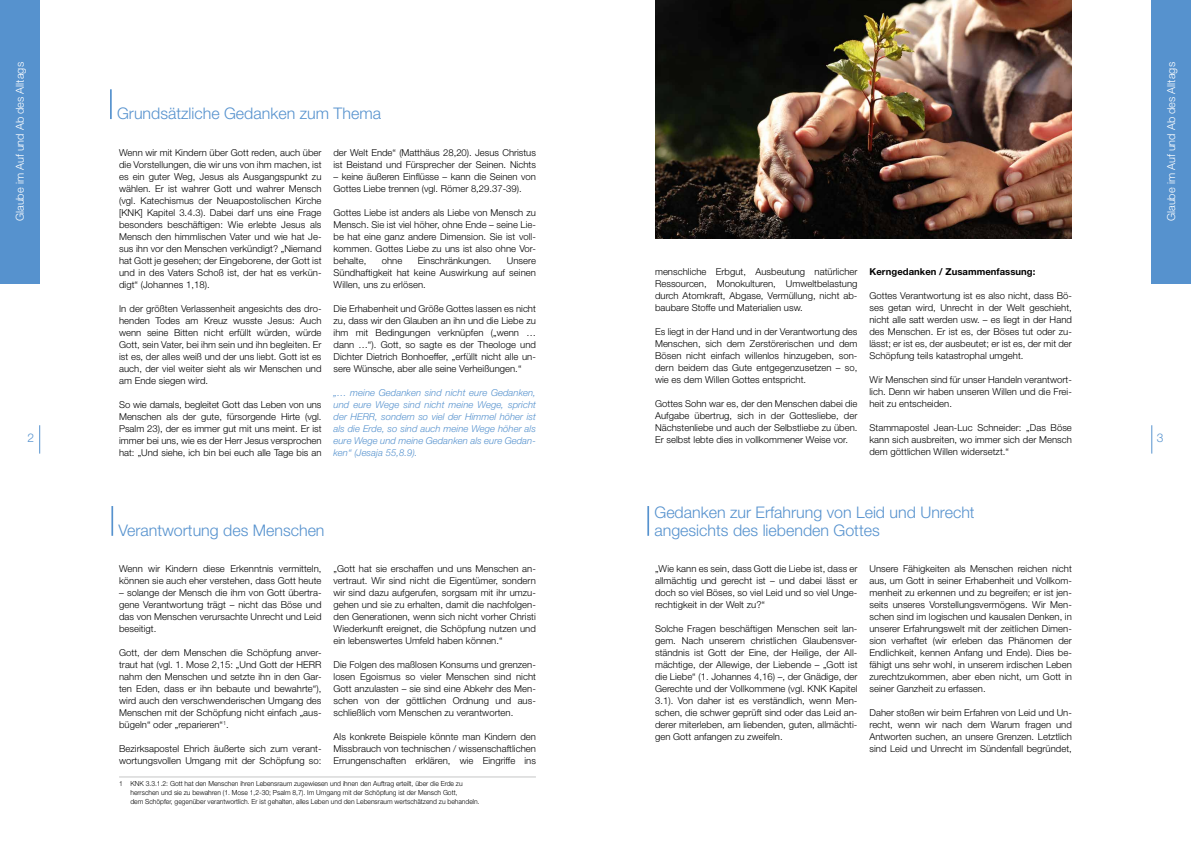
<style>
.page{position:relative;width:1191px;height:842px;background:#fff}
.page>*{position:absolute;margin:0;border:0;box-sizing:border-box;transform-origin:0 0}
.t1{font:300 16px/18px "Helvetica Neue LT Std";color:#5692ce}
.t2{font:300 12px "Helvetica Neue LT Std";color:#5692ce}
.t3{font:300 11px "Helvetica Neue LT Std";color:#fff}
.t4{font:300 9.5px/12px "Helvetica Neue LT Std";letter-spacing:.005em;color:#000;text-align:justify}
.t5{font:italic 300 9.5px/12px "Helvetica Neue LT Std";letter-spacing:.005em;color:#5692ce;text-align:justify}
.t6{font:700 9.5px "Helvetica Neue LT Std";letter-spacing:.005em;color:#000}
.t7{font:300 7px/9px "Helvetica Neue LT Std";color:#000;scale:.96 1}
</style>
<div class="page">
<div style="left:1151px;top:0;width:40px;height:283px;background:#5692ce"></div>
<div style="left:0;top:0;width:40px;height:283px;background:#5692ce"></div>
<svg style="left:39px;top:425px;width:1px;height:29px"></svg>
<svg style="left:1151px;top:425px;width:1px;height:29px"></svg>
<hr style="left:110px;top:89px;width:2px;height:30px;background:#5692ce">
<hr style="left:111px;top:506px;width:2px;height:30px;background:#5692ce">
<img style="left:655px;top:0;width:416px;height:238px">
<hr style="left:647px;top:506px;width:2px;height:30px;background:#5692ce">
<hr style="left:119px;top:777px;width:417px;height:1px;background:#c5c6c6">
<p class="t3" style="left:13px;top:221px;width:161px;rotate:-90deg">Glaube im Auf und Ab des Alltags</p>
<p class="t3" style="left:1164px;top:221px;width:161px;rotate:-90deg">Glaube im Auf und Ab des Alltags</p>
<h1 class="t1" style="left:117px;top:104px;width:265px">Grundsätzliche Gedanken zum Thema</h1>
<p class="t4" style="left:119px;top:146px;width:204px">Wenn wir mit Kindern über Gott reden, auch über die Vorstellungen, die wir uns von ihm machen, ist es ein guter Weg, Jesus als Ausgangspunkt zu wählen. Er ist wahrer Gott und wahrer Mensch (vgl. Katechismus der Neuapostolischen Kirche [KNK] Kapitel 3.4.3). Dabei darf uns eine Frage besonders beschäftigen: Wie erlebte Jesus als Mensch den himmlischen Vater und wie hat Je&shy;sus ihn vor den Menschen verkündigt? „Niemand hat Gott je gesehen; der Eingeborene, der Gott ist und in des Vaters Schoß ist, der hat es verkün&shy;digt“ (Johannes 1,18).</p>
<p class="t4" style="left:119px;top:302px;width:204px">In der größten Verlassenheit angesichts des dro&shy;henden Todes am Kreuz wusste Jesus: Auch wenn seine Bitten nicht erfüllt würden, würde Gott, sein Vater, bei ihm sein und ihn begleiten. Er ist es, der alles weiß und der uns liebt. Gott ist es auch, der viel weiter sieht als wir Menschen und am Ende siegen wird.</p>
<p class="t4" style="left:119px;top:398px;width:204px">So wie damals, begleitet Gott das Leben von uns Menschen als der gute, fürsorgende Hirte (vgl.<br>Psalm 23), der es immer gut mit uns meint. Er ist immer bei uns, wie es der Herr Jesus versprochen hat: „Und siehe, ich bin bei euch alle Tage bis an</p>
<p class="t4" style="left:333px;top:146px;width:204px">der Welt Ende“ (Matthäus 28,20). Jesus Christus ist Beistand und Fürsprecher der Seinen. Nichts</p>
<p class="t4" style="left:333px;top:170px;width:204px">– keine äußeren Einflüsse – kann die Seinen von<br>Gottes Liebe trennen (vgl. Römer 8,29.37-39).</p>
<p class="t4" style="left:333px;top:206px;width:204px">Gottes Liebe ist anders als Liebe von Mensch zu Mensch. Sie ist viel höher, ohne Ende – seine Lie&shy;be hat eine ganz andere Dimension. Sie ist voll&shy;kommen. Gottes Liebe zu uns ist also ohne Vor&shy;behalte,</p>
<p class="t4" style="left:333px;top:254px;width:204px;text-indent:173px">Unsere Sündhaftigkeit hat keine Auswirkung auf seinen Willen, uns zu erlösen.</p>
<p class="t4" style="left:333px;top:302px;width:204px">Die Erhabenheit und Größe Gottes lassen es nicht zu, dass wir den Glauben an ihn und die Liebe zu ihm mit Bedingungen verknüpfen („wenn … dann …“). Gott, so sagte es der Theologe und Dichter Dietrich Bonhoeffer, „erfüllt nicht alle un&shy;sere Wünsche, aber alle seine Verheißungen.“</p>
<p class="t5" style="left:333px;top:386px;width:204px">„… meine Gedanken sind nicht eure Gedanken, und eure Wege sind nicht meine Wege, spricht der HERR, sondern so viel der Himmel höher ist als die Erde, so sind auch meine Wege höher als eure Wege und meine Gedanken als eure Gedan&shy;ken“ (Jesaja 55,8.9).</p>
<p class="t4" style="left:382px;top:254px;width:22px">ohne</p>
<p class="t4" style="left:418px;top:254px;width:75px">Einschränkungen.</p>
<p class="t6" style="left:869px;top:265px;width:167px">Kerngedanken / Zusammenfassung:</p>
<p class="t4" style="left:869px;top:289px;width:204px">Gottes Verantwortung ist es also nicht, dass Bö&shy;ses getan wird, Unrecht in der Welt geschieht, nicht alle satt werden usw. – es liegt in der Hand des Menschen. Er ist es, der Böses tut oder zu&shy;lässt; er ist es, der ausbeutet; er ist es, der mit der Schöpfung teils katastrophal umgeht.</p>
<p class="t4" style="left:869px;top:373px;width:204px">Wir Menschen sind für unser Handeln verantwort&shy;lich. Denn wir haben unseren Willen und die Frei&shy;heit zu entscheiden.</p>
<p class="t4" style="left:869px;top:421px;width:204px">Stammapostel Jean-Luc Schneider: „Das Böse kann sich ausbreiten, wo immer sich der Mensch dem göttlichen Willen widersetzt.“</p>
<p class="t4" style="left:655px;top:265px;width:204px">menschliche Erbgut, Ausbeutung natürlicher Ressourcen, Monokulturen, Umweltbelastung durch Atomkraft, Abgase, Vermüllung, nicht ab&shy;baubare Stoffe und Materialien usw.</p>
<p class="t4" style="left:655px;top:325px;width:204px">Es liegt in der Hand und in der Verantwortung des Menschen, sich dem Zerstörerischen und dem Bösen nicht einfach willenlos hinzugeben, son&shy;dern beidem das Gute entgegenzusetzen – so, wie es dem Willen Gottes entspricht.</p>
<p class="t4" style="left:655px;top:397px;width:204px">Gottes Sohn war es, der den Menschen dabei die Aufgabe übertrug, sich in der Gottesliebe, der Nächstenliebe und auch der Selbstliebe zu üben.<br>Er selbst lebte dies in vollkommener Weise vor.</p>
<p class="t2" style="left:27px;top:431px;width:8px">2</p>
<p class="t2" style="left:1157px;top:431px;width:8px">3</p>
<h1 class="t1" style="left:118px;top:521px;width:207px">Verantwortung des Menschen</h1>
<p class="t4" style="left:119px;top:563px;width:204px">Wenn wir Kindern diese Erkenntnis vermitteln, können sie auch eher verstehen, dass Gott heute</p>
<p class="t4" style="left:119px;top:587px;width:204px">– solange der Mensch die ihm von Gott übertra&shy;gene Verantwortung trägt – nicht das Böse und das von Menschen verursachte Unrecht und Leid beseitigt.</p>
<p class="t4" style="left:119px;top:647px;width:204px">Gott, der dem Menschen die Schöpfung anver&shy;traut hat (vgl. 1. Mose 2,15: „Und Gott der HERR nahm den Menschen und setzte ihn in den Gar&shy;ten Eden, dass er ihn bebaute und bewahrte“), wird auch den verschwenderischen Umgang des Menschen mit der Schöpfung nicht einfach „aus&shy;bügeln“ oder „reparieren“<sup>1</sup>.</p>
<p class="t4" style="left:119px;top:743px;width:204px">Bezirksapostel Ehrich äußerte sich zum verant&shy;wortungsvollen Umgang mit der Schöpfung so:</p>
<p class="t4" style="left:333px;top:563px;width:204px">„Gott hat sie erschaffen und uns Menschen an&shy;vertraut. Wir sind nicht die Eigentümer, sondern wir sind dazu aufgerufen, sorgsam mit ihr umzu&shy;gehen und sie zu erhalten, damit die nachfolgen&shy;den Generationen, wenn sich nicht vorher Christi Wiederkunft ereignet, die Schöpfung nutzen und ein lebenswertes Umfeld haben können.“</p>
<p class="t4" style="left:333px;top:659px;width:204px">Die Folgen des maßlosen Konsums und grenzen&shy;losen Egoismus so vieler Menschen sind nicht Gott anzulasten – sie sind eine Abkehr des Men&shy;schen von der göttlichen Ordnung und aus&shy;schließlich vom Menschen zu verantworten.</p>
<p class="t4" style="left:333px;top:731px;width:204px">Als konkrete Beispiele könnte man Kindern den Missbrauch von technischen / wissenschaftlichen Errungenschaften erklären, wie Eingriffe ins</p>
<p class="t7" style="left:130px;top:778px;width:365px;text-indent:-11px">1 KNK 3.3.1.2: Gott hat den Menschen ihren Lebensraum zugewiesen und ihnen den Auftrag erteilt, über die Erde zu herrschen und sie zu bewahren (1. Mose 1,2-30; Psalm 8,7). Im Umgang mit der Schöpfung ist der Mensch Gott,<br>dem Schöpfer, gegenüber verantwortlich. Er ist gehalten, alles Leben und den Lebensraum wertschätzend zu behandeln.</p>
<h1 class="t1" style="left:654px;top:503px;width:322px">Gedanken zur Erfahrung von Leid und Unrecht angesichts des liebenden Gottes</h1>
<p class="t4" style="left:655px;top:563px;width:204px">„Wie kann es sein, dass Gott die Liebe ist, dass er allmächtig und gerecht ist – und dabei lässt er doch so viel Böses, so viel Leid und so viel Unge&shy;rechtigkeit in der Welt zu?“</p>
<p class="t4" style="left:655px;top:623px;width:204px">Solche Fragen beschäftigen Menschen seit lan&shy;gem. Nach unserem christlichen Glaubensver&shy;ständnis ist Gott der Eine, der Heilige, der All&shy;mächtige, der Allewige, der Liebende – „Gott ist die Liebe“ (1. Johannes 4,16) –, der Gnädige, der Gerechte und der Vollkommene (vgl. KNK Kapitel 3.1). Von daher ist es verständlich, wenn Men&shy;schen, die schwer geprüft sind oder das Leid an&shy;derer miterleben, am liebenden, guten, allmächti&shy;gen Gott anfangen zu zweifeln.</p>
<p class="t4" style="left:869px;top:563px;width:204px">Unsere Fähigkeiten als Menschen reichen nicht aus, um Gott in seiner Erhabenheit und Vollkom&shy;menheit zu erkennen und zu begreifen; er ist jen&shy;seits unseres Vorstellungsvermögens. Wir Men&shy;schen sind im logischen und kausalen Denken, in unserer Erfahrungswelt mit der zeitlichen Dimen&shy;sion verhaftet (wir erleben das Phänomen der Endlichkeit, kennen Anfang und Ende). Dies be&shy;fähigt uns sehr wohl, in unserem irdischen Leben zurechtzukommen, aber eben nicht, um Gott in seiner Ganzheit zu erfassen.</p>
<p class="t4" style="left:869px;top:707px;width:204px">Daher stoßen wir beim Erfahren von Leid und Un&shy;recht, wenn wir nach dem Warum fragen und Antworten suchen, an unsere Grenzen. Letztlich sind Leid und Unrecht im Sündenfall begründet,</p>
</div>
